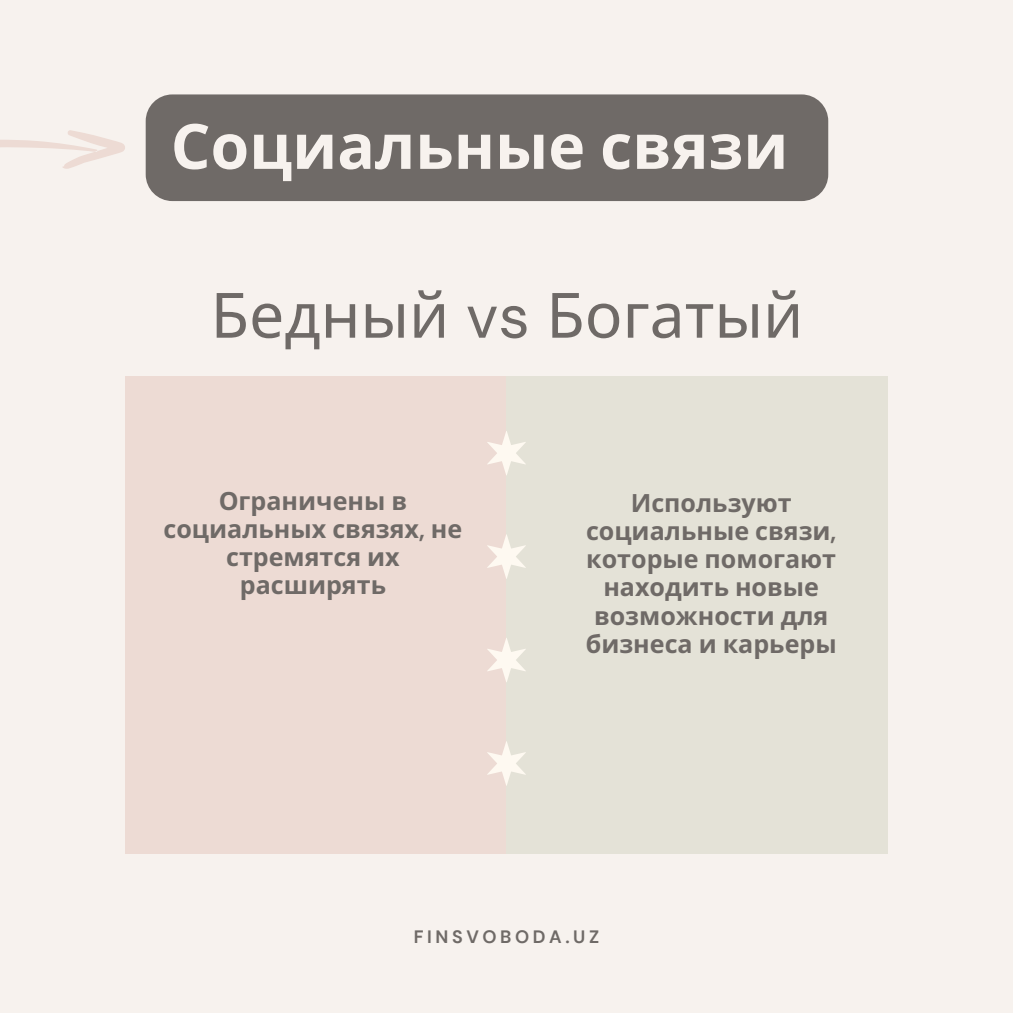
<style>
.page{position:relative;width:1013px;height:1013px;background:#fff}
.page>*{position:absolute;margin:0;border:0;box-sizing:border-box;transform-origin:0 0}
.t1{font:700 62.5px "Noto Sans";color:#f7f2ee}
.t2{font:62.5px "Noto Sans";color:#6f6a67}
.t3{font:700 25.12px/28.1px "Noto Sans";color:#6f6a67;text-align:center}
.t4{font:700 17.88px "DM Sans";letter-spacing:.2em;color:#6f6a67}
.s1{font-family:"DM Sans"}
</style>
<div class="page">
<div style="left:0;top:0;width:1012px;height:1012px;background:#f7f2ee"></div>
<div style="left:125px;top:377px;width:382px;height:477px;background:#eddbd4"></div>
<div style="left:506px;top:377px;width:381px;height:477px;background:#e4e2d7"></div>
<svg style="left:487px;top:534px;width:39px;height:45px"></svg>
<svg style="left:487px;top:431px;width:39px;height:44px"></svg>
<svg style="left:487px;top:638px;width:39px;height:44px"></svg>
<svg style="left:487px;top:741px;width:39px;height:44px"></svg>
<svg style="left:0;top:130px;width:125px;height:39px"></svg>
<div style="left:146px;top:94px;width:682px;height:107px;background:#6f6a67;border-radius:27px"></div>
<p class="t1" style="left:171px;top:102px;width:619px">Социальные связи</p>
<h3 class="t2" style="left:211px;top:271px;width:594px">Бедный <span class="s1">vs</span> Богатый</h3>
<h2 class="t3" style="left:163px;top:486px;width:300px">Ограничены в социальных связях<span class="s1">,</span> не стремятся их расширять</h2>
<h1 class="t3" style="left:585px;top:488px;width:252px">Используют социальные связи<span class="s1">, </span>которые помогают находить новые возможности для бизнеса и карьеры</h1>
<p class="t4" style="left:414px;top:925px;width:187px">FINSVOBODA.UZ</p>
</div>
